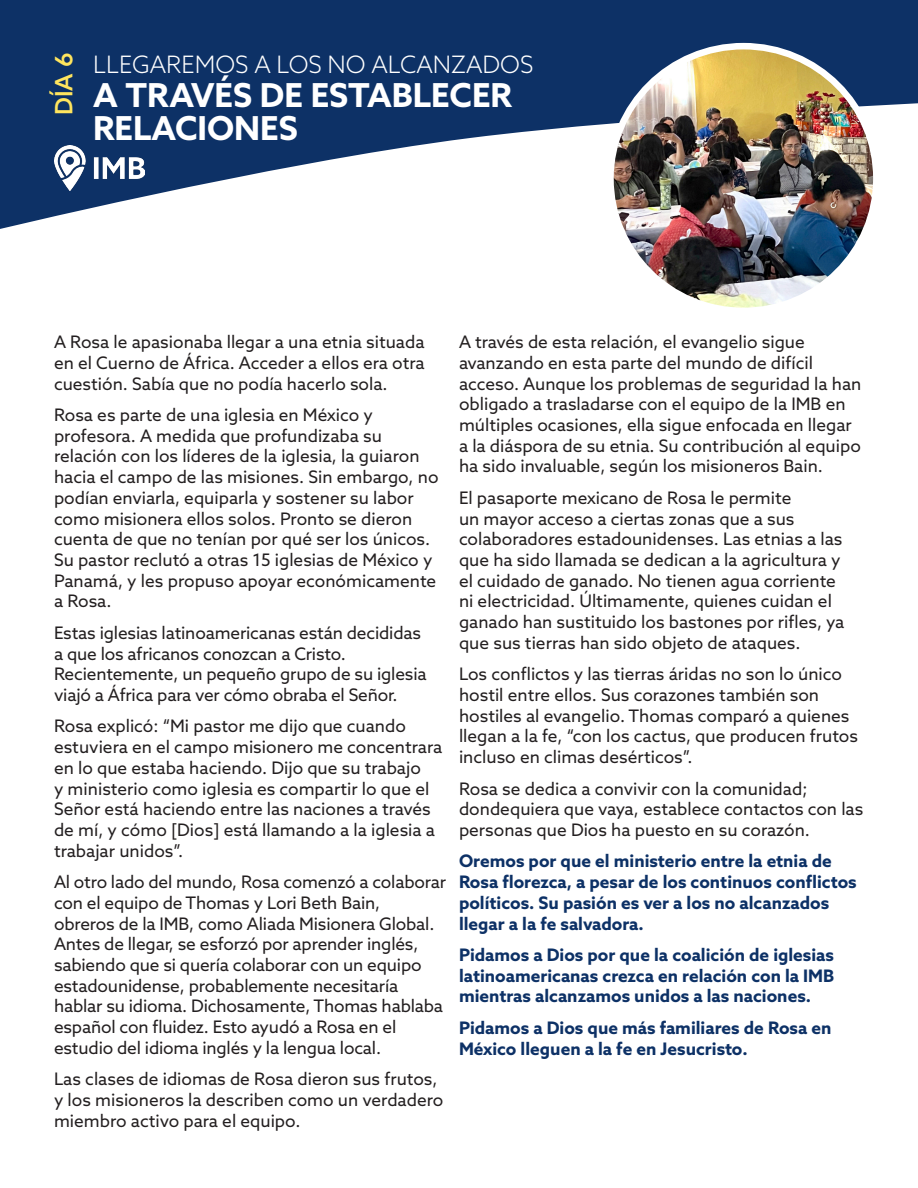
<style>
.page{position:relative;width:918px;height:1188px;background:#fff}
.page>*{position:absolute;margin:0;border:0;box-sizing:border-box;transform-origin:0 0}
.t1{font:700 33px/33px "Azo Sans";color:#fff}
.t2{font:300 24px "Azo Sans";color:#fff}
.t3{font:500 24px "Azo Sans";color:#ffe55e}
.t4{font:17.25px/20.7px "Azo Sans";color:#231f20}
.t5{font:700 17.25px/20.7px "Azo Sans";color:#0d3166}
</style>
<div class="page">
<svg style="left:0;top:0;width:918px;height:229px;fill:#0d3166"></svg>
<img style="left:55px;top:145px;width:89px;height:46px">
<img style="left:610px;top:46px;width:266px;height:260px">
<div style="left:607px;top:43px;width:273px;height:271px;border:7px solid #fff;border-radius:50%"></div>
<p class="t3" style="left:48px;top:115px;width:64px;rotate:-90deg">DÍA 6</p>
<p class="t2" style="left:93px;top:48px;width:442px">LLEGAREMOS A LOS NO ALCANZADOS</p>
<p class="t1" style="left:93px;top:78px;width:421px">A TRAVÉS DE ESTABLECER<br>RELACIONES</p>
<p class="t4" style="left:54px;top:331px;width:372px;text-align:justify">A Rosa le apasionaba llegar a una etnia situada en el Cuerno de África. Acceder a ellos era otra cuestión. Sabía que no podía hacerlo sola.</p>
<p class="t4" style="left:54px;top:404px;width:386px">Rosa es parte de una iglesia en México y profesora. A medida que profundizaba su relación con los líderes de la iglesia, la guiaron hacia el campo de las misiones. Sin embargo, no podían enviarla, equiparla y sostener su labor como misionera ellos solos. Pronto se dieron cuenta de que no tenían por qué ser los únicos.<br>Su pastor reclutó a otras 15 iglesias de México y Panamá, y les propuso apoyar económicamente a Rosa.</p>
<p class="t4" style="left:54px;top:622px;width:374px">Estas iglesias latinoamericanas están decididas a que los africanos conozcan a Cristo.<br>Recientemente, un pequeño grupo de su iglesia viajó a África para ver cómo obraba el Señor.</p>
<p class="t4" style="left:54px;top:716px;width:390px">Rosa explicó: “Mi pastor me dijo que cuando estuviera en el campo misionero me concentrara en lo que estaba haciendo. Dijo que su trabajo<br>y ministerio como iglesia es compartir lo que el Señor está haciendo entre las naciones a través de mí, y cómo [Dios] está llamando a la iglesia a trabajar unidos”.</p>
<p class="t4" style="left:54px;top:871px;width:394px">Al otro lado del mundo, Rosa comenzó a colaborar con el equipo de Thomas y Lori Beth Bain,<br>obreros de la IMB, como Aliada Misionera Global.<br>Antes de llegar, se esforzó por aprender inglés, sabiendo que si quería colaborar con un equipo estadounidense, probablemente necesitaría hablar su idioma. Dichosamente, Thomas hablaba español con fluidez. Esto ayudó a Rosa en el estudio del idioma inglés y la lengua local.</p>
<p class="t4" style="left:54px;top:1068px;width:391px">Las clases de idiomas de Rosa dieron sus frutos, y los misioneros la describen como un verdadero miembro activo para el equipo.</p>
<p class="t4" style="left:459px;top:331px;width:404px">A través de esta relación, el evangelio sigue avanzando en esta parte del mundo de difícil acceso. Aunque los problemas de seguridad la han obligado a trasladarse con el equipo de la IMB en múltiples ocasiones, ella sigue enfocada en llegar a la diáspora de su etnia. Su contribución al equipo ha sido invaluable, según los misioneros Bain.</p>
<p class="t4" style="left:459px;top:487px;width:387px">El pasaporte mexicano de Rosa le permite<br>un mayor acceso a ciertas zonas que a sus colaboradores estadounidenses. Las etnias a las que ha sido llamada se dedican a la agricultura y el cuidado de ganado. No tienen agua corriente ni electricidad. Últimamente, quienes cuidan el ganado han sustituido los bastones por rifles, ya que sus tierras han sido objeto de ataques.</p>
<p class="t4" style="left:459px;top:663px;width:400px">Los conflictos y las tierras áridas no son lo único hostil entre ellos. Sus corazones también son hostiles al evangelio. Thomas comparó a quienes llegan a la fe, “con los cactus, que producen frutos incluso en climas desérticos”.</p>
<p class="t4" style="left:459px;top:778px;width:406px">Rosa se dedica a convivir con la comunidad; dondequiera que vaya, establece contactos con las personas que Dios ha puesto en su corazón.</p>
<p class="t5" style="left:459px;top:851px;width:399px">Oremos por que el ministerio entre la etnia de Rosa florezca, a pesar de los continuos conflictos políticos. Su pasión es ver a los no alcanzados llegar a la fe salvadora.</p>
<p class="t5" style="left:459px;top:944px;width:377px;text-align:justify">Pidamos a Dios por que la coalición de iglesias latinoamericanas crezca en relación con la IMB mientras alcanzamos unidos a las naciones.</p>
<p class="t5" style="left:459px;top:1017px;width:374px">Pidamos a Dios que más familiares de Rosa en<br>México lleguen a la fe en Jesucristo.</p>
</div>
